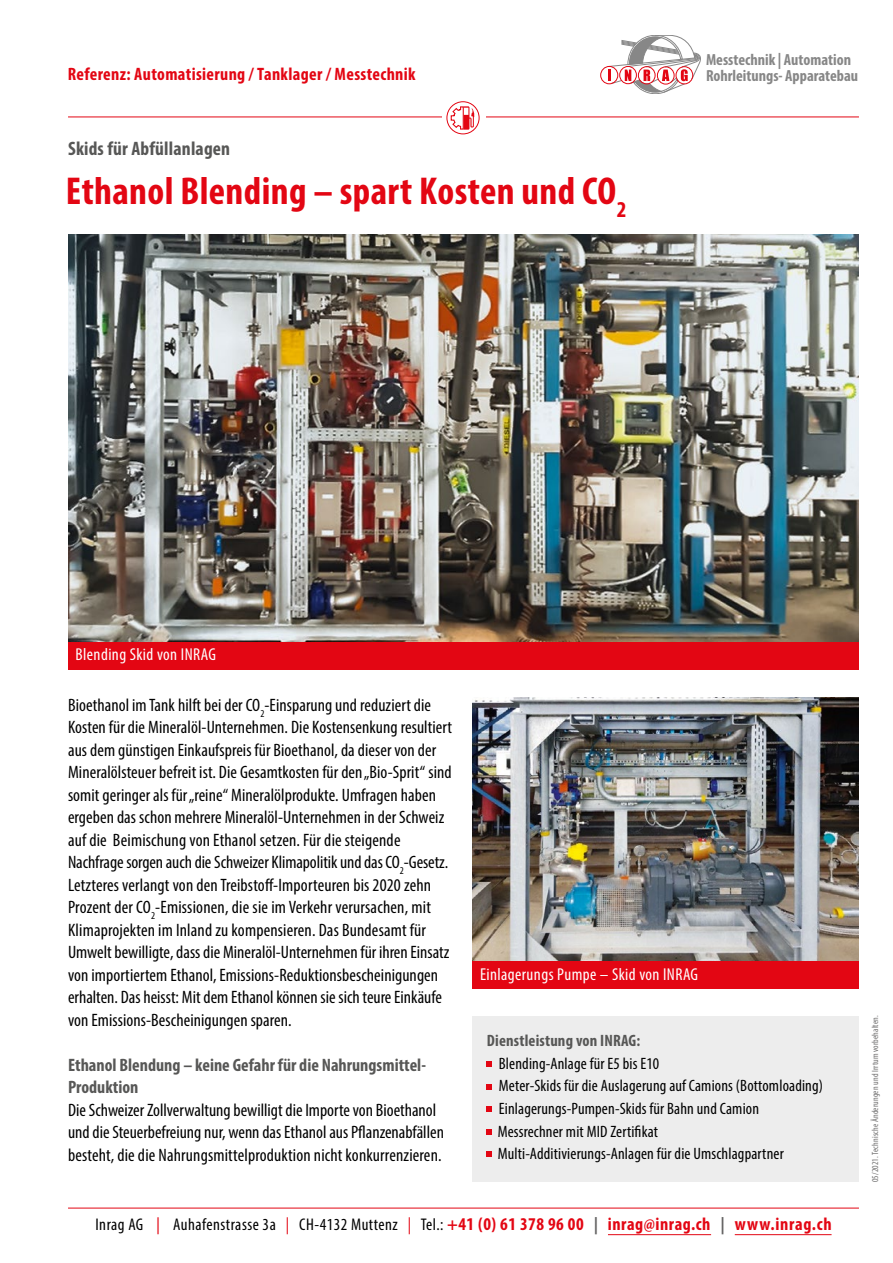
<style>
.page{position:relative;width:893px;height:1263px;background:#fff}
.page>*{position:absolute;margin:0;border:0;box-sizing:border-box;transform-origin:0 0}
.t1{font:700 condensed 39px "Myriad Pro";letter-spacing:.01em;color:#e30613}
.t2{font:700 condensed 19.5px "Myriad Pro";letter-spacing:.01em;color:#575756}
.t3{font:condensed 18px/22.5px "Myriad Pro";letter-spacing:.005em;color:#000}
.t4{font:700 condensed 18px/22.5px "Myriad Pro";color:#575756}
.t5{font:700 condensed 18px "Myriad Pro";letter-spacing:.02em;color:#e30613}
.t6{font:condensed 17.25px "Myriad Pro";letter-spacing:.025em;color:#fff}
.t7{font:condensed 16.95px "Myriad Pro";letter-spacing:.03em;color:#000}
.t8{font:condensed 16.5px/22.5px "Myriad Pro";letter-spacing:.01em;color:#000}
.t9{font:700 condensed 16.5px "Myriad Pro";letter-spacing:.01em;color:#575756}
.t10{font:700 condensed 16.05px/16px "Myriad Pro";color:#878787}
.t11{font:condensed 9px "Myriad Pro";letter-spacing:.015em;color:#706f6f}
.s1{font-stretch:normal;color:#e30613}
.s2{color:#e30613}
.s3{font-weight:700;font-size:18px;color:#e30613}
.s4{font-weight:700;font-size:17.25px;color:#646363}
</style>
<div class="page">
<svg style="left:600px;top:35px;width:101px;height:59px"></svg>
<div style="left:638px;top:66px;width:17px;height:18px;border:1px solid #e30613;border-radius:50%"></div>
<hr style="left:68px;top:117px;width:791px;height:1px;background:#e30613">
<svg style="left:442px;top:101px;width:43px;height:34px"></svg>
<svg style="left:447px;top:102px;width:32px;height:32px"></svg>
<div style="left:447px;top:102px;width:32px;height:32px;border:1px solid #e30613;border-radius:50%"></div>
<svg style="left:450px;top:106px;width:24px;height:24px"></svg>
<hr style="left:68px;top:1208px;width:791px;height:1px;background:#e30613">
<div style="left:472px;top:1017px;width:387px;height:165px;background:#ededed"></div>
<svg style="left:487px;top:1062px;width:5px;height:5px"></svg>
<svg style="left:487px;top:1084px;width:5px;height:5px"></svg>
<svg style="left:487px;top:1107px;width:5px;height:5px"></svg>
<svg style="left:487px;top:1129px;width:5px;height:5px"></svg>
<svg style="left:487px;top:1152px;width:5px;height:5px"></svg>
<img style="left:68px;top:235px;width:791px;height:407px">
<div style="left:68px;top:642px;width:791px;height:28px;background:#e30613"></div>
<hr style="left:608px;top:1234px;width:103px;height:1px;background:#e30613">
<hr style="left:735px;top:1234px;width:97px;height:1px;background:#e30613">
<img style="left:472px;top:697px;width:387px;height:264px">
<div style="left:472px;top:961px;width:387px;height:28px;background:#e30613"></div>
<p class="t5" style="left:68px;top:63px;width:349px">Referenz: Automatisierung / Tanklager / Messtechnik</p>
<p class="t2" style="left:68px;top:137px;width:164px">Skids für Abfüllanlagen</p>
<h1 class="t1" style="left:66px;top:167px;width:562px">Ethanol Blending – spart Kosten und CO<sub>2</sub></h1>
<p class="t10" style="left:706px;top:51px;width:154px">Messtechnik | Automation<br>Rohrleitungs- Apparatebau</p>
<p class="t6" style="left:76px;top:644px;width:142px">Blending Skid von INRAG</p>
<p class="t3" style="left:68px;top:693px;width:385px">Bioethanol im Tank hilft bei der CO<sub>2</sub>-Einsparung und reduziert die Kosten für die Mineralöl-Unternehmen. Die Kostensenkung resultiert aus dem günstigen Einkaufspreis für Bioethanol, da dieser von der Mineralölsteuer befreit ist. Die Gesamtkosten für den „Bio-Sprit“ sind somit geringer als für „reine“ Mineralölprodukte. Umfragen haben ergeben das schon mehrere Mineralöl-Unternehmen in der Schweiz auf die Beimischung von Ethanol setzen. Für die steigende Nachfrage sorgen auch die Schweizer Klimapolitik und das CO<sub>2</sub>-Gesetz.<br>Letzteres verlangt von den Treibstoff-Importeuren bis 2020 zehn Prozent der CO<sub>2</sub>-Emissionen, die sie im Verkehr verursachen, mit Klimaprojekten im Inland zu kompensieren. Das Bundesamt für Umwelt bewilligte, dass die Mineralöl-Unternehmen für ihren Einsatz von importiertem Ethanol, Emissions-Reduktionsbescheinigungen erhalten. Das heisst: Mit dem Ethanol können sie sich teure Einkäufe von Emissions-Bescheinigungen sparen.</p>
<p class="t4" style="left:68px;top:1053px;width:359px">Ethanol Blendung – keine Gefahr für die Nahrungsmittel-<br>Produktion</p>
<p class="t3" style="left:68px;top:1098px;width:377px">Die Schweizer Zollverwaltung bewilligt die Importe von Bioethanol und die Steuerbefreiung nur, wenn das Ethanol aus Pflanzenabfällen besteht, die die Nahrungsmittelproduktion nicht konkurrenzieren.</p>
<p class="t6" style="left:480px;top:964px;width:220px">Einlagerungs Pumpe – Skid von INRAG</p>
<p class="t9" style="left:487px;top:1030px;width:155px">Dienstleistung von INRAG:</p>
<p class="t8" style="left:498px;top:1052px;width:327px">Blending-Anlage für E5 bis E10<br>Meter-Skids für die Auslagerung auf Camions (Bottomloading)<br>Einlagerungs-Pumpen-Skids für Bahn und Camion Messrechner mit MID Zertifikat<br>Multi-Additivierungs-Anlagen für die Umschlagpartner</p>
<p class="t7" style="left:95px;top:1214px;width:738px">Inrag AG <span class="s1">|</span> Auhafenstrasse 3a <span class="s2">|</span> CH-4132 Muttenz <span class="s2">|</span> Tel.: <span class="s3">+41 (0) 61 378 96 00</span> <span class="s4">|</span> <span class="s3">inrag@inrag.ch</span> <span class="s4">|</span> <span class="s3">www.inrag.ch</span></p>
<p class="t11" style="left:870px;top:1182px;width:168px;rotate:-90deg">05/2021. Technische Änderungen und Irrtum vorbehalten.</p>
</div>
